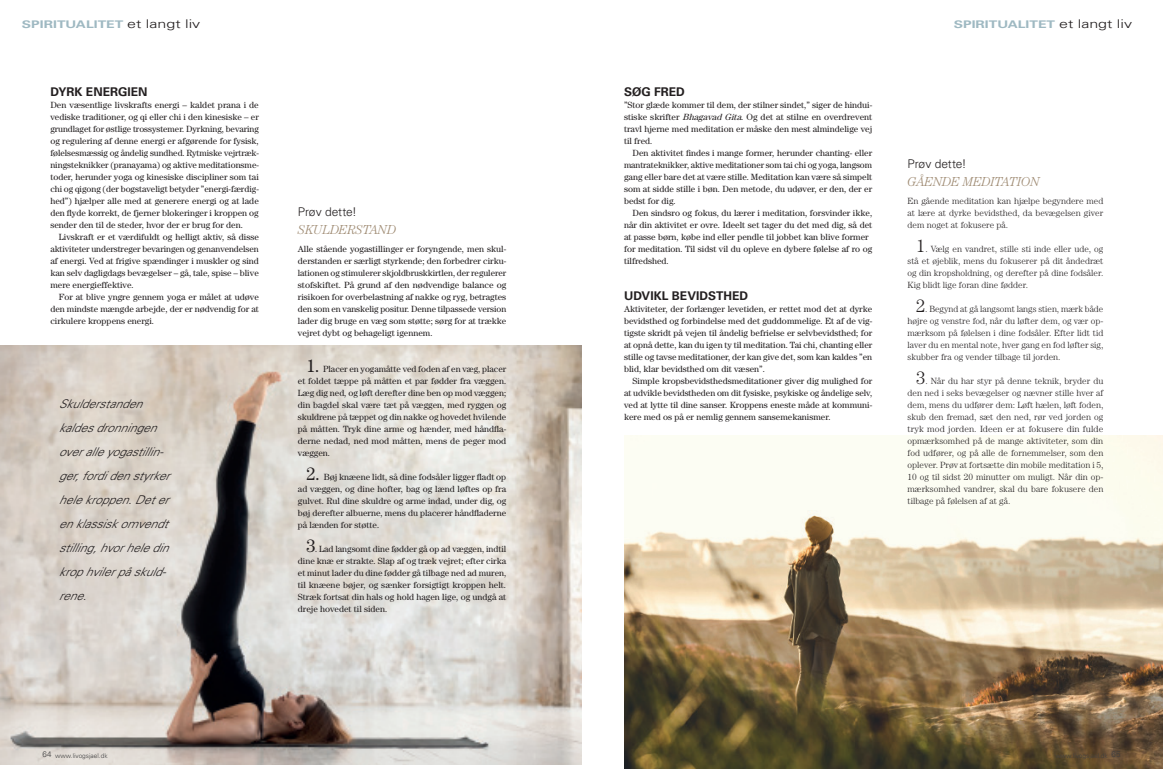
<style>
.page{position:relative;width:1163px;height:780px;background:#fff}
.page>*{position:absolute;margin:0;border:0;box-sizing:border-box;transform-origin:0 0}
.Citat_NEW{font:italic 300 13px "Century Std";letter-spacing:-.02em;color:#9f8b73}
.Brødtekst_Serif_NEW{font:italic 300 12px/24px "Univers LT Std";color:#231f20}
._02__Underrubrik_Maj{font:700 12px "Univers LT Std";letter-spacing:.005em;color:#231f20}
._02__Underrubrik_Maj-2{font:300 12px "Univers LT Std";letter-spacing:-.005em;color:#231f20}
.t1{font:700 10.5px "Univers LT Std";color:#9fb9c2;scale:1.33 1}
.Brødtekst_Serif_NEW-2{font:9px/12px "Century Std";color:#231f20;text-align:justify}
.Brødtekst_Serif_NEW-3{font:300 9px/12px "Century Std";color:#231f20;text-align:justify}
.t2{font:300 6.5px "Univers LT Std";color:#3e3e3f}
.s1{font-weight:300;font-size:12px;color:#231f20}
.s2{font-size:18px}
.s3{font-size:8px}
.s4{font-style:italic}
</style>
<div class="page">
<img style="left:624px;top:435px;width:538px;height:333px">
<img style="left:0;top:346px;width:581px;height:418px">
<p class="t1" style="left:22px;top:19px;width:135px">SPIRITUALITET <span class="s1">et langt liv</span></p>
<p class="t1" style="left:953px;top:19px;width:135px">SPIRITUALITET <span class="s1">et langt liv</span></p>
<p class="_02__Underrubrik_Maj" style="left:50px;top:85px;width:99px">DYRK ENERGIEN</p>
<p class="Brødtekst_Serif_NEW-2" style="left:50px;top:99px;width:210px">Den væsentlige livskrafts energi – kaldet prana i de vediske traditioner, og qi eller chi i den kinesiske – er grundlaget for østlige trossystemer. Dyrkning, bevaring og regulering af denne energi er afgørende for fysisk, følelsesmæssig og åndelig sundhed. Rytmiske vejrtræk&shy;ningsteknikker (pranayama) og aktive meditationsme&shy;toder, herunder yoga og kinesiske discipliner som tai chi og qigong (der bogstaveligt betyder ”energi-færdig&shy;hed”) hjælper alle med at generere energi og at lade den flyde korrekt, de fjerner blokeringer i kroppen og sender den til de steder, hvor der er brug for den.</p>
<p class="Brødtekst_Serif_NEW-2" style="left:50px;top:231px;width:210px;text-indent:9px">Livskraft er et værdifuldt og helligt aktiv, så disse aktiviteter understreger bevaringen og genanvendelsen af energi. Ved at frigive spændinger i muskler og sind kan selv dagligdags bevægelser – gå, tale, spise – blive mere energieffektive.</p>
<p class="Brødtekst_Serif_NEW-2" style="left:50px;top:291px;width:210px;text-indent:9px">For at blive yngre gennem yoga er målet at udøve den mindste mængde arbejde, der er nødvendig for at cirkulere kroppens energi.</p>
<p class="Brødtekst_Serif_NEW" style="left:59px;top:392px;width:116px">Skulderstanden kaldesdronningen overalleyogastillin&shy;ger,fordi denstyrker helekroppen.Deter enklassisk omvendt stilling,hvorheledin krophvilerpåskuld&shy;rene.</p>
<p class="_02__Underrubrik_Maj-2" style="left:298px;top:205px;width:61px">Prøv dette!</p>
<p class="Citat_NEW" style="left:298px;top:222px;width:100px">SKULDERSTAND</p>
<p class="Brødtekst_Serif_NEW-2" style="left:298px;top:243px;width:210px">Alle stående yogastillinger er foryngende, men skul&shy;derstanden er særligt styrkende; den forbedrer cirku&shy;lationen og stimulerer skjoldbruskkirtlen, der regulerer stofskiftet. På grund af den nødvendige balance og risikoen for overbelastning af nakke og ryg, betragtes den som en vanskelig positur. Denne tilpassede version lader dig bruge en væg som støtte; sørg for at trække vejret dybt og behageligt igennem.</p>
<p class="Brødtekst_Serif_NEW-2" style="left:298px;top:363px;width:210px;text-indent:9px"><span class="s2">1.</span> Placer en yogamåtte ved foden af en væg, placer et foldet tæppe på måtten et par fødder fra væggen.<br>Læg dig ned, og løft derefter dine ben op mod væggen; din bagdel skal være tæt på væggen, med ryggen og skuldrene på tæppet og din nakke og hovedet hvilende på måtten. Tryk dine arme og hænder, med håndfla&shy;derne nedad, ned mod måtten, mens de peger mod væggen.</p>
<p class="Brødtekst_Serif_NEW-2" style="left:298px;top:471px;width:210px;text-indent:9px"><span class="s2">2.</span> Bøj knæene lidt, så dine fodsåler ligger fladt op ad væggen, og dine hofter, bag og lænd løftes op fra gulvet. Rul dine skuldre og arme indad, under dig, og bøj derefter albuerne, mens du placerer håndfladerne på lænden for støtte.</p>
<p class="Brødtekst_Serif_NEW-2" style="left:298px;top:543px;width:210px;text-indent:9px"><span class="s2">3</span>. Lad langsomt dine fødder gå op ad væggen, indtil dine knæ er strakte. Slap af og træk vejret; efter cirka et minut lader du dine fødder gå tilbage ned ad muren, til knæene bøjer, og sænker forsigtigt kroppen helt.<br>Stræk fortsat din hals og hold hagen lige, og undgå at dreje hovedet til siden.</p>
<p class="t2" style="left:43px;top:751px;width:67px"><span class="s3">64</span> www.livogsjael.dk</p>
<p class="_02__Underrubrik_Maj" style="left:624px;top:85px;width:62px">SØG FRED</p>
<p class="Brødtekst_Serif_NEW-2" style="left:624px;top:99px;width:250px">”Stor glæde kommer til dem, der stilner sindet,” siger de hindui&shy;stiske skrifter <span class="s4">BhagavadGita</span>. Og det at stilne en overdrevent travl hjerne med meditation er måske den mest almindelige vej til fred.</p>
<p class="Brødtekst_Serif_NEW-2" style="left:624px;top:147px;width:250px;text-indent:9px">Den aktivitet findes i mange former, herunder chanting- eller mantrateknikker, aktive meditationer som tai chi og yoga, langsom gang eller bare det at være stille. Meditation kan være så simpelt som at sidde stille i bøn. Den metode, du udøver, er den, der er bedst for dig.</p>
<p class="Brødtekst_Serif_NEW-2" style="left:624px;top:207px;width:250px;text-indent:9px">Den sindsro og fokus, du lærer i meditation, forsvinder ikke, når din aktivitet er ovre. Ideelt set tager du det med dig, så det at passe børn, købe ind eller pendle til jobbet kan blive former</p>
<p class="Brødtekst_Serif_NEW-2" style="left:624px;top:243px;width:250px">for meditation. Til sidst vil du opleve en dybere følelse af ro og tilfredshed.</p>
<p class="_02__Underrubrik_Maj" style="left:624px;top:289px;width:126px">UDVIKL BEVIDSTHED</p>
<p class="Brødtekst_Serif_NEW-2" style="left:624px;top:303px;width:250px">Aktiviteter, der forlænger levetiden, er rettet mod det at dyrke bevidsthed og forbindelse med det guddommelige. Et af de vig&shy;tigste skridt på vejen til åndelig befrielse er selvbevidsthed; for at opnå dette, kan du igen ty til meditation. Tai chi, chanting eller stille og tavse meditationer, der kan give det, som kan kaldes ”en blid, klar bevidsthed om dit væsen”.</p>
<p class="Brødtekst_Serif_NEW-2" style="left:624px;top:375px;width:250px;text-indent:9px">Simple kropsbevidsthedsmeditationer giver dig mulighed for at udvikle bevidstheden om dit fysiske, psykiske og åndelige selv, ved at lytte til dine sanser. Kroppens eneste måde at kommuni&shy;kere med os på er nemlig gennem sansemekanismer.</p>
<p class="_02__Underrubrik_Maj-2" style="left:907px;top:157px;width:61px">Prøv dette!</p>
<p class="Citat_NEW" style="left:907px;top:174px;width:134px">GÅENDE MEDITATION</p>
<p class="Brødtekst_Serif_NEW-3" style="left:907px;top:195px;width:197px">En gående meditation kan hjælpe begyndere med at lære at dyrke bevidsthed, da bevægelsen giver dem noget at fokusere på.</p>
<p class="Brødtekst_Serif_NEW-3" style="left:907px;top:243px;width:197px;text-indent:9px"><span class="s2">1</span>. Vælg en vandret, stille sti inde eller ude, og stå et øjeblik, mens du fokuserer på dit åndedræt og din kropsholdning, og derefter på dine fodsåler.<br>Kig blidt lige foran dine fødder.</p>
<p class="Brødtekst_Serif_NEW-3" style="left:907px;top:303px;width:197px;text-indent:9px"><span class="s2">2</span>. Begynd at gå langsomt langs stien, mærk både højre og venstre fod, når du løfter dem, og vær op&shy;mærksom på følelsen i dine fodsåler. Efter lidt tid laver du en mental note, hver gang en fod løfter sig, skubber fra og vender tilbage til jorden.</p>
<p class="Brødtekst_Serif_NEW-3" style="left:907px;top:375px;width:197px;text-indent:9px"><span class="s2">3</span>. Når du har styr på denne teknik, bryder du den ned i seks bevægelser og nævner stille hver af dem, mens du udfører dem: Løft hælen, løft foden, skub den fremad, sæt den ned, rør ved jorden og tryk mod jorden. Ideen er at fokusere din fulde opmærksomhed på de mange aktiviteter, som din fod udfører, og på alle de fornemmelser, som den oplever. Prøv at fortsætte din mobile meditation i 5, 10 og til sidst 20 minutter om muligt. Når din op&shy;mærksomhed vandrer, skal du bare fokusere den tilbage på følelsen af at gå.</p>
</div>
